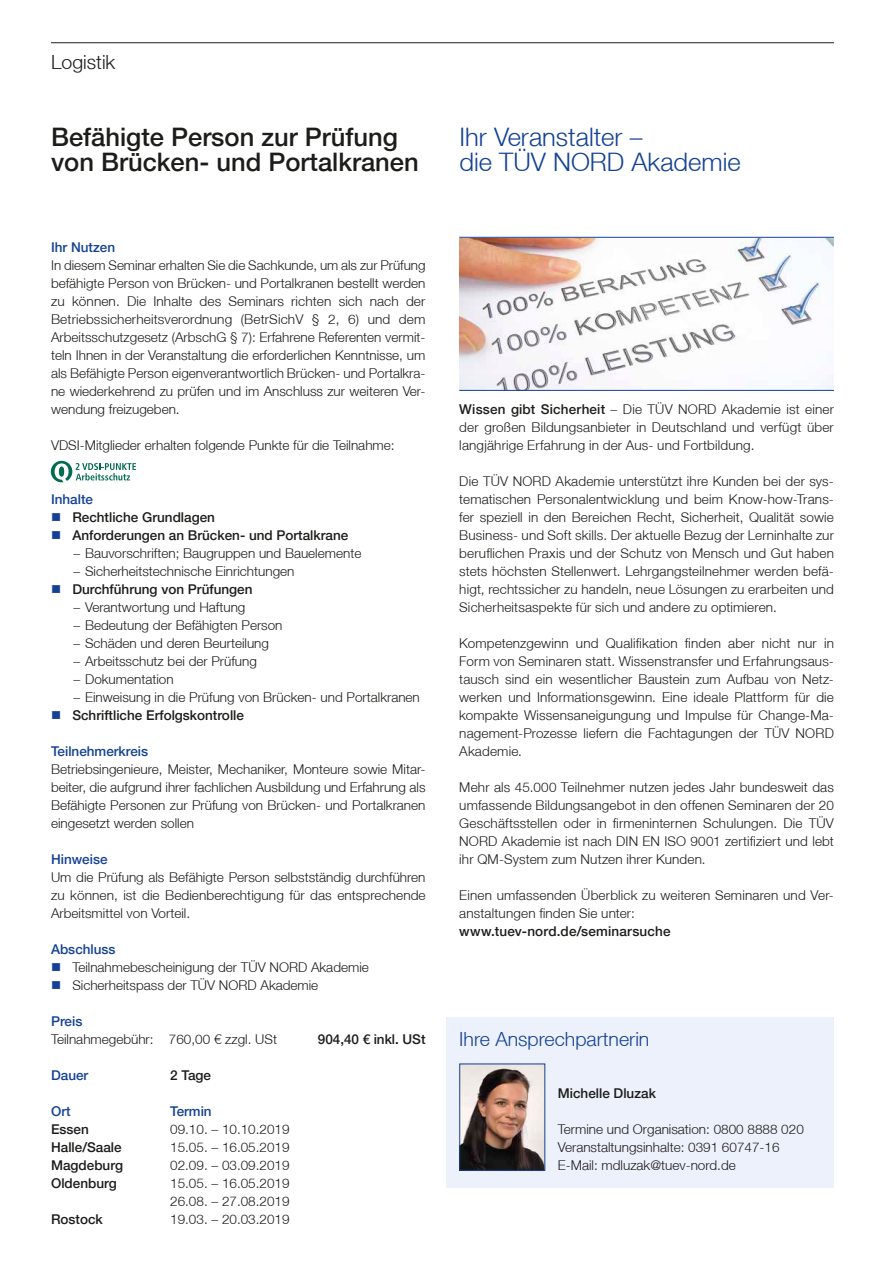
<style>
.page{position:relative;width:885px;height:1263px;background:#fff}
.page>*{position:absolute;margin:0;border:0;box-sizing:border-box;transform-origin:0 0}
.t1{font:500 25.5px/25.5px "Helvetica Neue LT";color:#1c1c1a}
.t2{font:300 25.5px/25.5px "Helvetica Neue LT";color:#144194}
.t3{font:300 19.5px "Helvetica Neue LT";color:#144194}
.t4{font:300 19.5px "Helvetica Neue LT";color:#1c1c1a}
.t5{font:300 13.5px/18px "Helvetica Neue LT";color:#1c1c1a;text-align:justify}
.t6{font:500 13.5px/18px "Helvetica Neue LT";color:#1c1c1a}
.t7{font:500 13.5px "Helvetica Neue LT";color:#144194}
.s1{font-weight:500}
</style>
<div class="page">
<div style="left:446px;top:1017px;width:387px;height:171px;background:#edf1fb"></div>
<svg style="left:51px;top:461px;width:85px;height:21px"></svg>
<hr style="left:51px;top:42px;width:782px;height:1px;background:#1c1c1a">
<img style="left:459px;top:238px;width:374px;height:152px">
<hr style="left:459px;top:237px;width:374px;height:1px;background:#144194">
<hr style="left:459px;top:390px;width:374px;height:1px;background:#144194">
<img style="left:461px;top:1066px;width:82px;height:102px">
<h2 class="t4" style="left:51px;top:50px;width:66px">Logistik</h2>
<h1 class="t1" style="left:51px;top:124px;width:369px">Befähigte Person zur Prüfung von Brücken- und Portalkranen</h1>
<h1 class="t2" style="left:459px;top:123px;width:283px">Ihr Veranstalter –<br>die TÜV NORD Akademie</h1>
<p class="t7" style="left:51px;top:239px;width:66px">Ihr Nutzen</p>
<p class="t5" style="left:51px;top:256px;width:376px">In diesem Seminar erhalten Sie die Sachkunde, um als zur Prüfung befähigte Person von Brücken- und Portalkranen bestellt werden zu können. Die Inhalte des Seminars richten sich nach der Betriebssicherheitsverordnung (BetrSichV § 2, 6) und dem Arbeitsschutzgesetz (ArbschG § 7): Erfahrene Referenten vermit&shy;teln Ihnen in der Veranstaltung die erforderlichen Kenntnisse, um als Befähigte Person eigenverantwortlich Brücken- und Portalkra&shy;ne wiederkehrend zu prüfen und im Anschluss zur weiteren Ver&shy;wendung freizugeben.</p>
<p class="t5" style="left:51px;top:436px;width:345px">VDSI-Mitglieder erhalten folgende Punkte für die Teilnahme:</p>
<p class="t7" style="left:51px;top:491px;width:44px">Inhalte</p>
<p class="t6" style="left:72px;top:508px;width:277px">Rechtliche Grundlagen<br>Anforderungen an Brücken- und Portalkrane</p>
<p class="t5" style="left:73px;top:544px;width:289px">– Bauvorschriften; Baugruppen und Bauelemente</p>
<p class="t5" style="left:73px;top:562px;width:222px">– Sicherheitstechnische Einrichtungen</p>
<p class="t6" style="left:72px;top:580px;width:182px">Durchführung von Prüfungen</p>
<p class="t5" style="left:73px;top:598px;width:173px">– Verantwortung und Haftung</p>
<p class="t5" style="left:73px;top:616px;width:211px">– Bedeutung der Befähigten Person</p>
<p class="t5" style="left:73px;top:634px;width:197px">– Schäden und deren Beurteilung</p>
<p class="t5" style="left:73px;top:652px;width:185px">– Arbeitsschutz bei der Prüfung</p>
<p class="t5" style="left:73px;top:670px;width:102px">– Dokumentation</p>
<p class="t5" style="left:73px;top:688px;width:348px">– Einweisung in die Prüfung von Brücken- und Portalkranen</p>
<p class="t6" style="left:72px;top:706px;width:173px">Schriftliche Erfolgskontrolle</p>
<p class="t7" style="left:51px;top:743px;width:99px">Teilnehmerkreis</p>
<p class="t5" style="left:51px;top:760px;width:376px">Betriebsingenieure, Meister, Mechaniker, Monteure sowie Mitar&shy;beiter, die aufgrund ihrer fachlichen Ausbildung und Erfahrung als Befähigte Personen zur Prüfung von Brücken- und Portalkranen eingesetzt werden sollen</p>
<p class="t7" style="left:51px;top:851px;width:58px">Hinweise</p>
<p class="t5" style="left:51px;top:868px;width:376px">Um die Prüfung als Befähigte Person selbstständig durchführen zu können, ist die Bedienberechtigung für das entsprechende Arbeitsmittel von Vorteil.</p>
<p class="t7" style="left:51px;top:941px;width:66px">Abschluss</p>
<p class="t5" style="left:72px;top:958px;width:298px">Teilnahmebescheinigung der TÜV NORD Akademie<br>Sicherheitspass der TÜV NORD Akademie</p>
<p class="t7" style="left:51px;top:1013px;width:33px">Preis</p>
<p class="t5" style="left:51px;top:1030px;width:227px">Teilnahmegebühr: 760,00 € zzgl. USt</p>
<p class="t6" style="left:318px;top:1030px;width:109px">904,40 € inkl. USt</p>
<p class="t7" style="left:51px;top:1067px;width:39px">Dauer</p>
<p class="t6" style="left:170px;top:1066px;width:42px">2 Tage</p>
<p class="t7" style="left:51px;top:1103px;width:21px">Ort</p>
<p class="t7" style="left:170px;top:1103px;width:43px">Termin</p>
<p class="t6" style="left:51px;top:1120px;width:39px">Essen</p>
<p class="t5" style="left:170px;top:1120px;width:121px">09.10. – 10.10.2019</p>
<p class="t6" style="left:51px;top:1138px;width:72px">Halle/Saale</p>
<p class="t5" style="left:170px;top:1138px;width:121px">15.05. – 16.05.2019</p>
<p class="t6" style="left:51px;top:1156px;width:74px">Magdeburg</p>
<p class="t5" style="left:170px;top:1156px;width:121px">02.09. – 03.09.2019</p>
<p class="t6" style="left:51px;top:1174px;width:67px">Oldenburg</p>
<p class="t5" style="left:170px;top:1174px;width:121px">15.05. – 16.05.2019<br>26.08. – 27.08.2019</p>
<p class="t6" style="left:51px;top:1210px;width:53px">Rostock</p>
<p class="t5" style="left:170px;top:1210px;width:121px">19.03. – 20.03.2019</p>
<p class="t5" style="left:459px;top:400px;width:376px"><span class="s1">Wissen gibt Sicherheit</span> – Die TÜV NORD Akademie ist einer der großen Bildungsanbieter in Deutschland und verfügt über langjährige Erfahrung in der Aus- und Fortbildung.</p>
<p class="t5" style="left:459px;top:472px;width:376px">Die TÜV NORD Akademie unterstützt ihre Kunden bei der sys&shy;tematischen Personalentwicklung und beim Know-how-Trans&shy;fer speziell in den Bereichen Recht, Sicherheit, Qualität sowie Business- und Soft skills. Der aktuelle Bezug der Lerninhalte zur beruflichen Praxis und der Schutz von Mensch und Gut haben stets höchsten Stellenwert. Lehrgangsteilnehmer werden befä&shy;higt, rechtssicher zu handeln, neue Lösungen zu erarbeiten und Sicherheitsaspekte für sich und andere zu optimieren.</p>
<p class="t5" style="left:459px;top:634px;width:376px">Kompetenzgewinn und Qualifikation finden aber nicht nur in Form von Seminaren statt. Wissenstransfer und Erfahrungsaus&shy;tausch sind ein wesentlicher Baustein zum Aufbau von Netz&shy;werken und Informationsgewinn. Eine ideale Plattform für die kompakte Wissensaneigungung und Impulse für Change-Ma&shy;nagement-Prozesse liefern die Fachtagungen der TÜV NORD Akademie.</p>
<p class="t5" style="left:459px;top:778px;width:376px">Mehr als 45.000 Teilnehmer nutzen jedes Jahr bundesweit das umfassende Bildungsangebot in den offenen Seminaren der 20<br>Geschäftsstellen oder in firmeninternen Schulungen. Die TÜV NORD Akademie ist nach DIN EN ISO 9001 zertifiziert und lebt ihr QM-System zum Nutzen ihrer Kunden.</p>
<p class="t5" style="left:459px;top:886px;width:376px">Einen umfassenden Überblick zu weiteren Seminaren und Ver&shy;anstaltungen finden Sie unter:</p>
<p class="t6" style="left:459px;top:922px;width:213px">www.tuev-nord.de/seminarsuche</p>
<h2 class="t3" style="left:459px;top:1027px;width:192px">Ihre Ansprechpartnerin</h2>
<p class="t6" style="left:557px;top:1084px;width:100px">Michelle Dluzak</p>
<p class="t5" style="left:557px;top:1120px;width:247px;text-align:left">Termine und Organisation: 0800 8888 020<br>Veranstaltungsinhalte: 0391 60747-16<br>E-Mail: mdluzak@tuev-nord.de</p>
</div>
